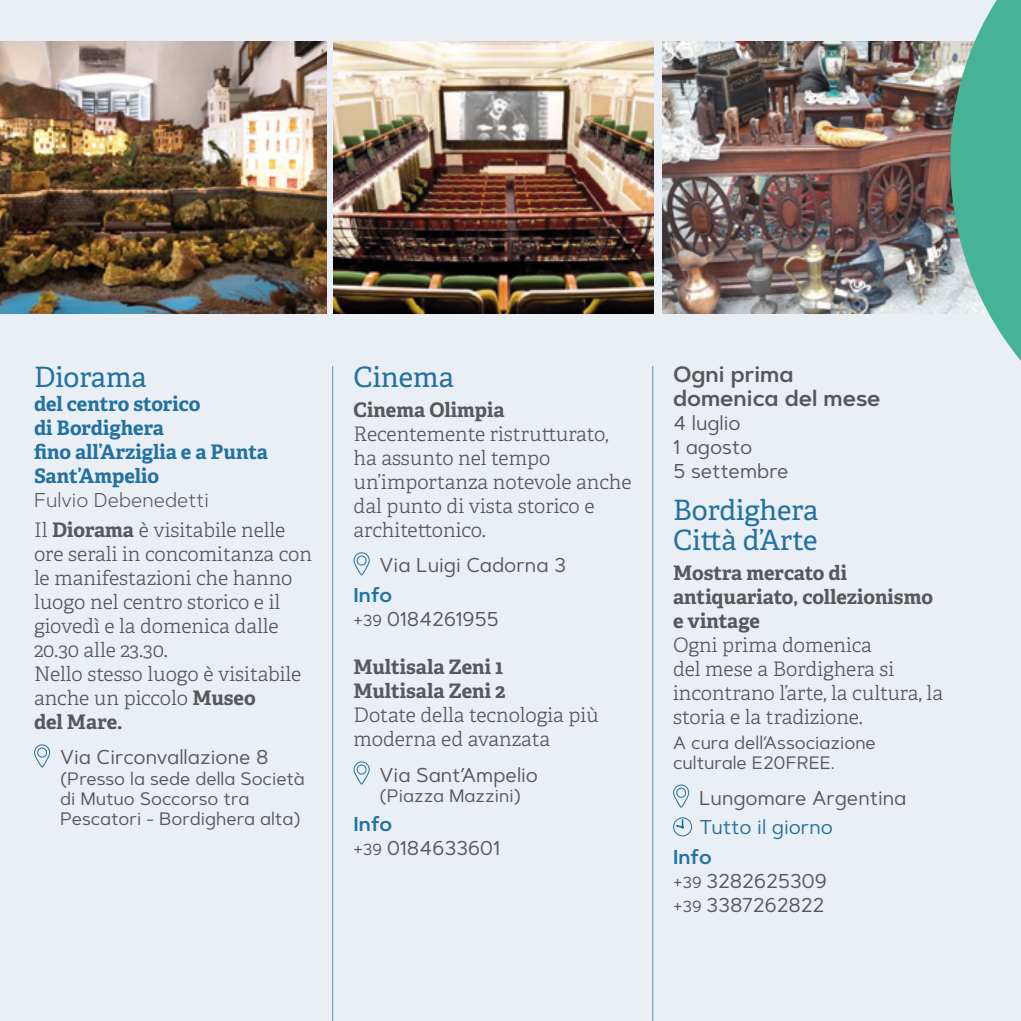
<style>
.page{position:relative;width:1021px;height:1021px;background:#fff}
.page>*{position:absolute;margin:0;border:0;box-sizing:border-box;transform-origin:0 0}
.t1{font:28px/30px "Adelle";color:#2272a0}
.t2{font:600 22px/24px "Artegra Sans Alt";color:#58585a}
.t3{font:300 20px/24px "Adelle";color:#58585a}
.t4{font:20px/24px "Artegra Sans Alt";color:#58585a}
.t5{font:700 20px/24px "Adelle";color:#58585a}
.t6{font:700 20px/24px "Adelle";color:#2272a0}
.t7{font:300 20px "Artegra Sans Alt";color:#58585a}
.t8{font:20px "Artegra Sans Alt";color:#2272a0}
.t9{font:18px/20px "Artegra Sans Alt";color:#58585a}
.s1{font-weight:700}
.s2{font-weight:600;color:#2272a0}
.s3{font-size:16px}
</style>
<div class="page">
<div style="left:0;top:0;width:1020px;height:1020px;background:#eaeef5"></div>
<img style="left:662px;top:41px;width:288px;height:272px">
<svg style="left:950px;top:0;width:70px;height:360px"></svg>
<svg style="left:34px;top:744px;width:17px;height:24px"></svg>
<svg style="left:353px;top:552px;width:17px;height:24px"></svg>
<svg style="left:353px;top:761px;width:17px;height:24px"></svg>
<svg style="left:673px;top:784px;width:16px;height:24px"></svg>
<div style="left:673px;top:817px;width:19px;height:19px;border:1px solid #2272a0;border-radius:50%"></div>
<svg style="left:676px;top:819px;width:8px;height:9px"></svg>
<img style="left:334px;top:41px;width:319px;height:272px">
<img style="left:0;top:41px;width:326px;height:272px">
<hr style="left:332px;top:366px;width:1px;height:654px;background:#44a2c9">
<hr style="left:652px;top:366px;width:1px;height:654px;background:#44a2c9">
<h1 class="t1" style="left:34px;top:363px;width:114px">Diorama</h1>
<p class="t6" style="left:34px;top:392px;width:235px">del centro storico<br>di Bordighera<br>fino all’Arziglia e a Punta<br>Sant’Ampelio</p>
<p class="t7" style="left:34px;top:487px;width:176px">Fulvio Debenedetti</p>
<p class="t3" style="left:34px;top:518px;width:279px">Il <span class="s1">Diorama</span> è visitabile nelle ore serali in concomitanza con le manifestazioni che hanno luogo nel centro storico e il giovedì e la domenica dalle<br>20.30 alle 23.30.<br>Nello stesso luogo è visitabile anche un piccolo <span class="s1">Museo<br>del Mare.</span></p>
<p class="t4" style="left:60px;top:745px;width:210px">Via Circonvallazione 8</p>
<p class="t9" style="left:60px;top:767px;width:246px">(Presso la sede della Società di Mutuo Soccorso tra<br>Pescatori - Bordighera alta)</p>
<h1 class="t1" style="left:353px;top:363px;width:102px">Cinema</h1>
<p class="t5" style="left:353px;top:398px;width:152px">Cinema Olimpia</p>
<p class="t3" style="left:353px;top:422px;width:279px">Recentemente ristrutturato, ha assunto nel tempo un’importanza notevole anche dal punto di vista storico e architettonico.</p>
<p class="t4" style="left:379px;top:553px;width:188px">Via Luigi Cadorna 3</p>
<p class="t4" style="left:353px;top:582px;width:147px"><span class="s2">Info<br></span><span class="s3">+39</span> 0184261955</p>
<p class="t5" style="left:353px;top:655px;width:153px">Multisala Zeni 1<br>Multisala Zeni 2</p>
<p class="t3" style="left:353px;top:703px;width:247px">Dotate della tecnologia più moderna ed avanzata</p>
<p class="t4" style="left:379px;top:762px;width:160px">Via Sant’Ampelio</p>
<p class="t9" style="left:379px;top:784px;width:143px">(Piazza Mazzini)</p>
<p class="t4" style="left:353px;top:811px;width:148px"><span class="s2">Info<br></span><span class="s3">+39</span> 0184633601</p>
<p class="t2" style="left:673px;top:363px;width:209px">Ogni prima domenica del mese</p>
<p class="t4" style="left:673px;top:411px;width:117px">4 luglio<br>1 agosto<br>5 settembre</p>
<h1 class="t1" style="left:673px;top:495px;width:146px">Bordighera<br>Città d’Arte</h1>
<p class="t5" style="left:673px;top:560px;width:261px">Mostra mercato di antiquariato, collezionismo e vintage</p>
<p class="t3" style="left:673px;top:633px;width:271px">Ogni prima domenica<br>del mese a Bordighera si incontrano l’arte, la cultura, la storia e la tradizione.</p>
<p class="t9" style="left:673px;top:732px;width:204px">A cura dell’Associazione culturale E20FREE.</p>
<p class="t4" style="left:699px;top:785px;width:209px">Lungomare Argentina</p>
<p class="t8" style="left:699px;top:813px;width:135px">Tutto il giorno</p>
<p class="t4" style="left:673px;top:844px;width:155px"><span class="s2">Info<br></span><span class="s3">+39</span> 3282625309 <span class="s3">+39</span> 3387262822</p>
</div>
